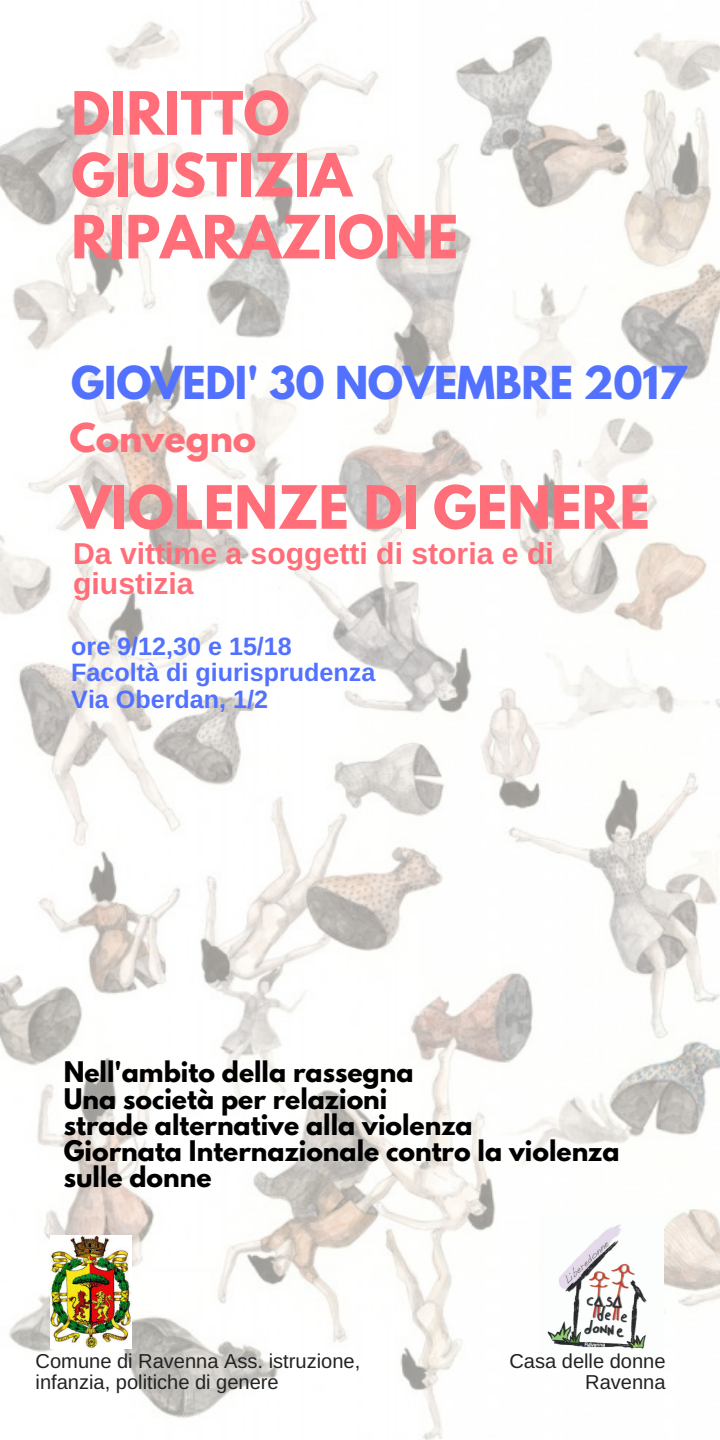
<style>
.page{position:relative;width:720px;height:1440px;background:#fff}
.page>*{position:absolute;margin:0;border:0;box-sizing:border-box;transform-origin:0 0}
.t1{font:700 52.75px/62px "League Spartan";color:#ff6e79}
.t2{font:700 40.25px "League Spartan";letter-spacing:-.01em;color:#5271ff}
.t3{font:700 35.25px "League Spartan";color:#ff6e79}
.t4{font:700 30.25px/30px "Arimo";color:#ff6e79}
.t5{font:700 25.25px/26.2px "League Spartan";color:#000}
.t6{font:700 25.25px/26.2px "Arimo";color:#5271ff}
.t7{font:20px/20.5px "Arimo";color:#222}
</style>
<div class="page">
<img style="left:0;top:0;width:720px;height:1440px">
<img style="left:538px;top:1217px;width:126px;height:144px">
<img style="left:51px;top:1236px;width:80px;height:112px">
<h1 class="t1" style="left:71px;top:89px;width:389px">DIRITTO<br>GIUSTIZIA<br>RIPARAZIONE</h1>
<h2 class="t2" style="left:71px;top:363px;width:617px">GIOVEDI' 30 NOVEMBRE 2017</h2>
<h3 class="t3" style="left:69px;top:420px;width:188px">Convegno</h3>
<h1 class="t1" style="left:70px;top:483px;width:582px">VIOLENZE DI GENERE</h1>
<p class="t4" style="left:73px;top:539px;width:482px">Da vittime a soggetti di storia e di giustizia</p>
<p class="t6" style="left:71px;top:633px;width:306px">ore 9/12,30 e 15/18<br>Facoltà di giurisprudenza<br>Via Oberdan, 1/2</p>
<p class="t5" style="left:64px;top:1062px;width:557px">Nell'ambito della rassegna<br>Una società per relazioni<br>strade alternative alla violenza<br>Giornata Internazionale contro la violenza sulle donne</p>
<p class="t7" style="left:36px;top:1351px;width:326px">Comune di Ravenna Ass. istruzione, infanzia, politiche di genere</p>
<p class="t7" style="left:509px;top:1351px;width:158px;text-align:right">Casa delle donne<br>Ravenna</p>
</div>
